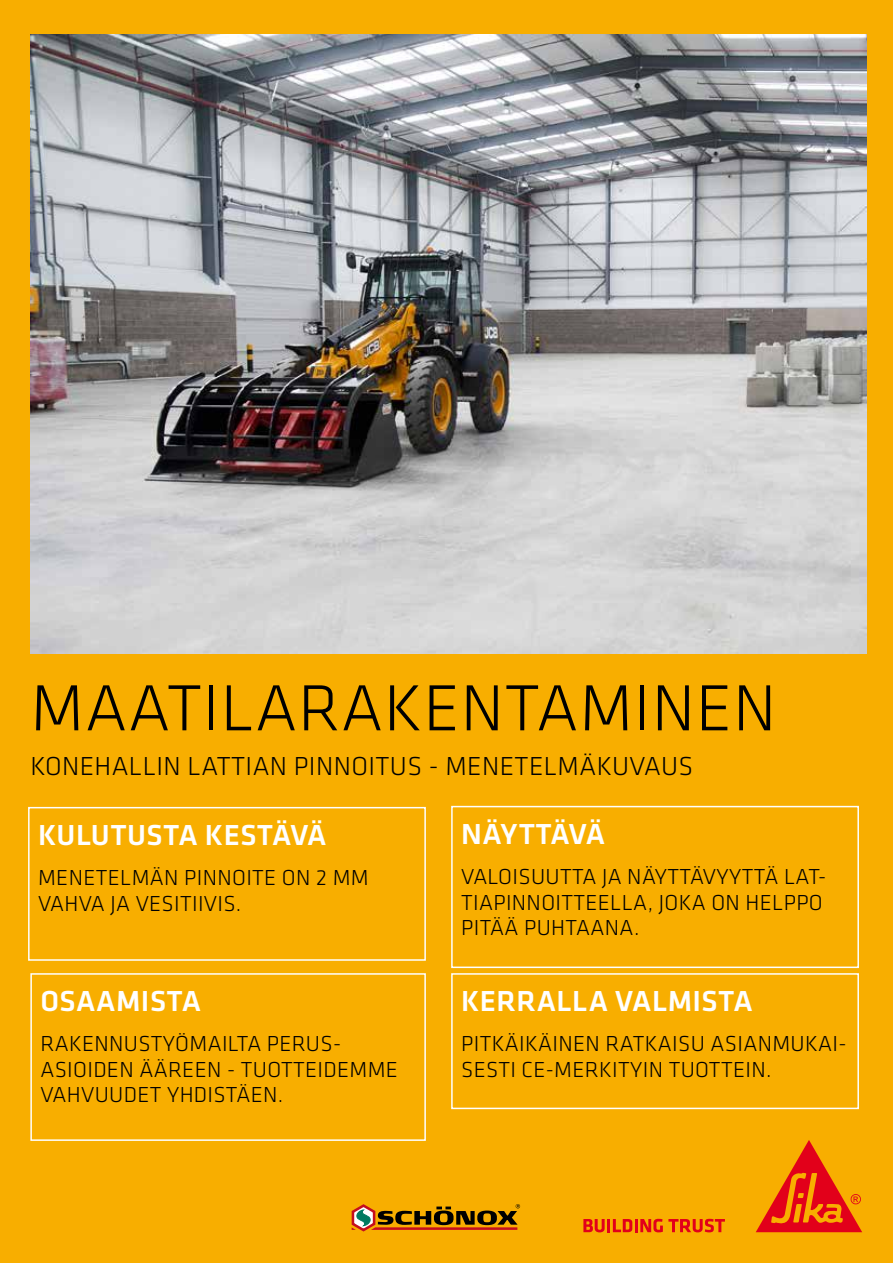
<style>
.page{position:relative;width:893px;height:1263px;background:#f8ae00}
.page>*{position:absolute;margin:0;border:0;box-sizing:border-box;transform-origin:0 0}
.t1{font:300 67.5px "Klavika";letter-spacing:.015em;color:#000}
.t2{font:500 30px "Klavika";letter-spacing:.015em;color:#fff}
.t3{font:500 30px "Klavika";letter-spacing:-.035em;color:#fff}
.t4{font:300 27px "Klavika";letter-spacing:.015em;color:#000}
.t5{font:300 22.5px/25.5px "Klavika";letter-spacing:.015em;color:#000}
</style>
<div class="page">
<svg style="left:583px;top:1219px;width:142px;height:13px"></svg>
<svg style="left:756px;top:1140px;width:106px;height:92px"></svg>
<svg style="left:352px;top:1204px;width:168px;height:27px"></svg>
<div style="left:451px;top:806px;width:408px;height:162px;border:2px solid #fff"></div>
<div style="left:451px;top:973px;width:408px;height:136px;border:2px solid #fff"></div>
<div style="left:28px;top:807px;width:398px;height:154px;border:2px solid #fff"></div>
<div style="left:30px;top:973px;width:396px;height:168px;border:2px solid #fff"></div>
<img style="left:30px;top:35px;width:836px;height:618px">
<h1 class="t1" style="left:30px;top:667px;width:747px">MAATILARAKENTAMINEN</h1>
<p class="t4" style="left:30px;top:750px;width:664px">KONEHALLIN LATTIAN PINNOITUS - MENETELMÄKUVAUS</p>
<h2 class="t2" style="left:38px;top:814px;width:290px">KULUTUSTA KESTÄVÄ</h2>
<p class="t5" style="left:38px;top:865px;width:332px">MENETELMÄN PINNOITE ON 2 MM<br>VAHVA JA VESITIIVIS.</p>
<h2 class="t2" style="left:40px;top:981px;width:162px">OSAAMISTA</h2>
<p class="t5" style="left:40px;top:1031px;width:359px">RAKENNUSTYÖMAILTA PERUS-<br>ASIOIDEN ÄÄREEN - TUOTTEIDEMME<br>VAHVUUDET YHDISTÄEN.</p>
<h2 class="t3" style="left:461px;top:813px;width:146px">NÄYTTÄVÄ</h2>
<p class="t5" style="left:461px;top:864px;width:366px">VALOISUUTTA JA NÄYTTÄVYYTTÄ LAT-<br>TIAPINNOITTEELLA, JOKA ON HELPPO<br>PITÄÄ PUHTAANA.</p>
<h2 class="t2" style="left:461px;top:981px;width:293px">KERRALLA VALMISTA</h2>
<p class="t5" style="left:461px;top:1031px;width:387px">PITKÄIKÄINEN RATKAISU ASIANMUKAI-<br>SESTI CE-MERKITYIN TUOTTEIN.</p>
</div>
